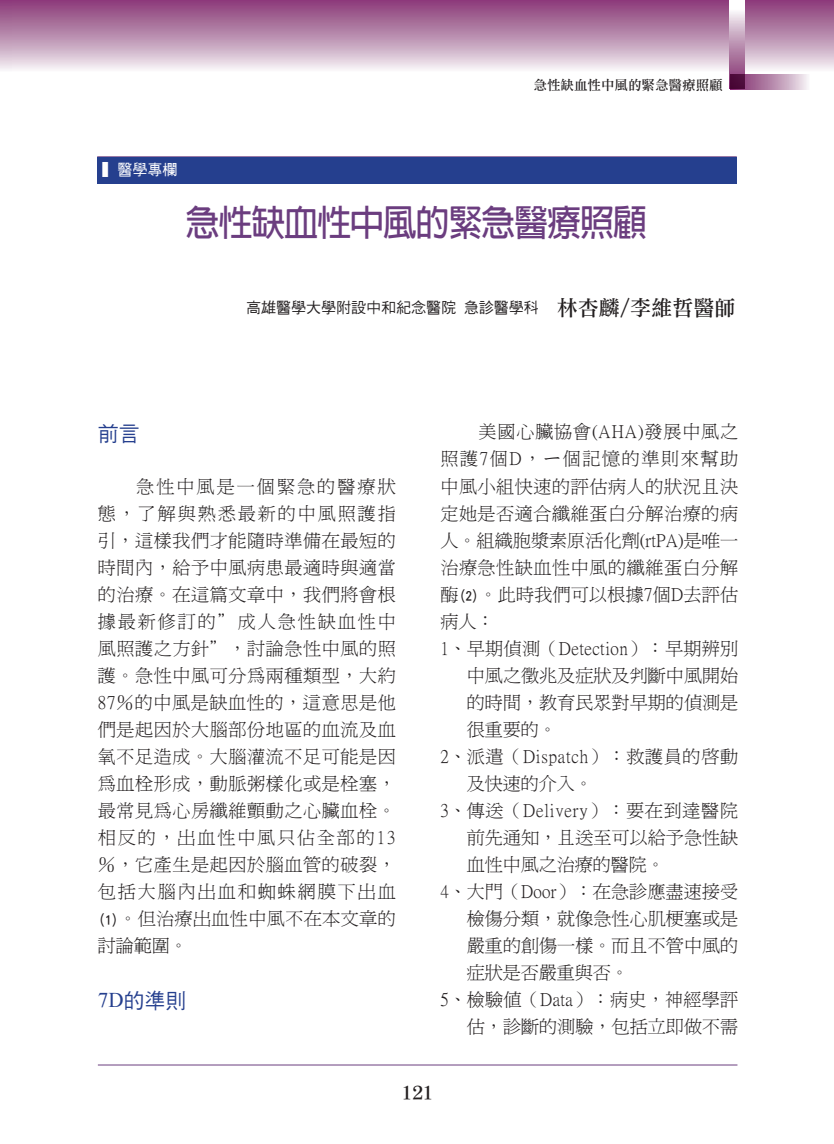
<style>
.page{position:relative;width:834px;height:1144px;background:#fff}
.page>*{position:absolute;margin:0;border:0;box-sizing:border-box;transform-origin:0 0}
.t1{font:700 36px "Adobe Fan Heiti Std";letter-spacing:-.04em;color:#6b3d7f;scale:.95 1}
.t2{font:21px "DF Hei W5 WIN BF";color:#253f8e}
.t3{font:18px/27px "P Ming Li U";letter-spacing:.02em;color:#231f20;text-align:justify}
.t4{font:18px "P Ming Li U";letter-spacing:.04em;color:#231f20}
.t5{font:18px "P Ming Li U";letter-spacing:.045em;color:#231f20}
.t6{font:18px "P Ming Li U";color:#231f20}
.t7{font:18px "P Ming Li U";letter-spacing:.05em;color:#231f20}
.t8{font:18px "P Ming Li U";letter-spacing:.09em;color:#231f20}
.t9{font:18px "DF Li Song W7 WINP BF";color:#231f20}
.t10{font:15px "DF Hei W5 WIN BF";color:#231f20}
.t11{font:15px "DF Hei W5 WIN BF";color:#fff}
.t12{font:13.5px "DF Li Song W5 WINP BF";color:#231f20}
.s1{font-family:"DF Li Song W5 WIN BF";font-size:21px}
.s2{font-family:"DF Li Hei W5 WIN BF";font-size:13.5px}
.s3{font-family:"Times New Roman"}
</style>
<div class="page">
<svg style="left:0;top:0;width:13px;height:70px"></svg>
<div style="left:13px;top:0;width:820px;height:88px;background:linear-gradient(to bottom,#873774,#fff)"></div>
<svg style="left:729px;top:0;width:15px;height:89px"></svg>
<svg style="left:730px;top:74px;width:96px;height:15px"></svg>
<hr style="left:98px;top:1064px;width:639px;height:1px;background:#6b3d7f">
<hr style="left:97px;top:156px;width:639px;height:1px;background:#6b3d7f">
<div style="left:97px;top:157px;width:639px;height:26px;background:#253f8e"></div>
<p class="t12" style="left:533px;top:79px;width:190px">急性缺血性中風的緊急醫療照顧</p>
<p class="t11" style="left:102px;top:162px;width:76px">▍醫學專欄</p>
<h1 class="t1" style="left:185px;top:201px;width:487px">急性缺血性中風的緊急醫療照顧</h1>
<p class="t10" style="left:246px;top:300px;width:490px">高雄醫學大學附設中和紀念醫院急診醫學科 <span class="s1">林杏麟/李維哲醫師</span></p>
<p class="t2" style="left:98px;top:423px;width:43px">前言</p>
<p class="t3" style="left:98px;top:472px;width:299px;text-indent:38px">急性中風是一個緊急的醫療狀態，了解與熟悉最新的中風照護指引，這樣我們才能隨時準備在最短的時間內，給予中風病患最適時與適當的治療。在這篇文章中，我們將會根據最新修訂的”成人急性缺血性中風照護之方針”，討論急性中風的照護。急性中風可分為兩種類型，大約87％的中風是缺血性的，這意思是他們是起因於大腦部份地區的血流及血氧不足造成。大腦灌流不足可能是因為血栓形成，動脈粥樣化或是栓塞，最常見為心房纖維顫動之心臟血栓。相反的，出血性中風只佔全部的13％，它產生是起因於腦血管的破裂，包括大腦內出血和蜘蛛網膜下出血<span class="s2">(1)</span>。但治療出血性中風不在本文章的討論範圍。</p>
<p class="t2" style="left:98px;top:990px;width:90px"><span class="s3">7D</span>的準則</p>
<p class="t7" style="left:478px;top:423px;width:261px">美國心臟協會(AHA)發展中風之</p>
<p class="t8" style="left:440px;top:450px;width:299px">照護7個D，ㄧ個記憶的準則來幫助</p>
<p class="t3" style="left:440px;top:472px;width:299px">中風小組快速的評估病人的狀況且決</p>
<p class="t3" style="left:440px;top:499px;width:299px">定她是否適合纖維蛋白分解治療的病</p>
<p class="t3" style="left:440px;top:526px;width:299px">人。組織胞漿素原活化劑(rtPA)是唯一</p>
<p class="t3" style="left:440px;top:553px;width:299px">治療急性缺血性中風的纖維蛋白分解</p>
<p class="t3" style="left:440px;top:580px;width:299px">酶<span class="s2">(2)</span>。此時我們可以根據7個D去評估</p>
<p class="t3" style="left:440px;top:607px;width:55px">病人：</p>
<p class="t3" style="left:440px;top:634px;width:299px">1、早期偵測（Detection）：早期辨別</p>
<p class="t3" style="left:466px;top:661px;width:273px">中風之徵兆及症狀及判斷中風開始</p>
<p class="t3" style="left:466px;top:688px;width:273px">的時間，教育民眾對早期的偵測是</p>
<p class="t3" style="left:466px;top:715px;width:91px">很重要的。</p>
<p class="t4" style="left:440px;top:747px;width:299px">2、派遣（Dispatch）：救護員的啟動</p>
<p class="t3" style="left:466px;top:769px;width:127px">及快速的介入。</p>
<p class="t5" style="left:440px;top:801px;width:299px">3、傳送（Delivery）：要在到達醫院</p>
<p class="t3" style="left:466px;top:823px;width:273px">前先通知，且送至可以給予急性缺</p>
<p class="t6" style="left:466px;top:855px;width:199px">血性中風之治療的醫院。</p>
<p class="t3" style="left:440px;top:877px;width:299px">4、大門（Door）：在急診應盡速接受</p>
<p class="t3" style="left:466px;top:904px;width:273px">檢傷分類，就像急性心肌梗塞或是</p>
<p class="t3" style="left:466px;top:931px;width:273px">嚴重的創傷一樣。而且不管中風的</p>
<p class="t6" style="left:466px;top:963px;width:163px">症狀是否嚴重與否。</p>
<p class="t3" style="left:440px;top:985px;width:299px">5、檢驗值（Data）：病史，神經學評</p>
<p class="t3" style="left:466px;top:1012px;width:273px">估，診斷的測驗，包括立即做不需</p>
<p class="t9" style="left:402px;top:1083px;width:33px">121</p>
</div>
